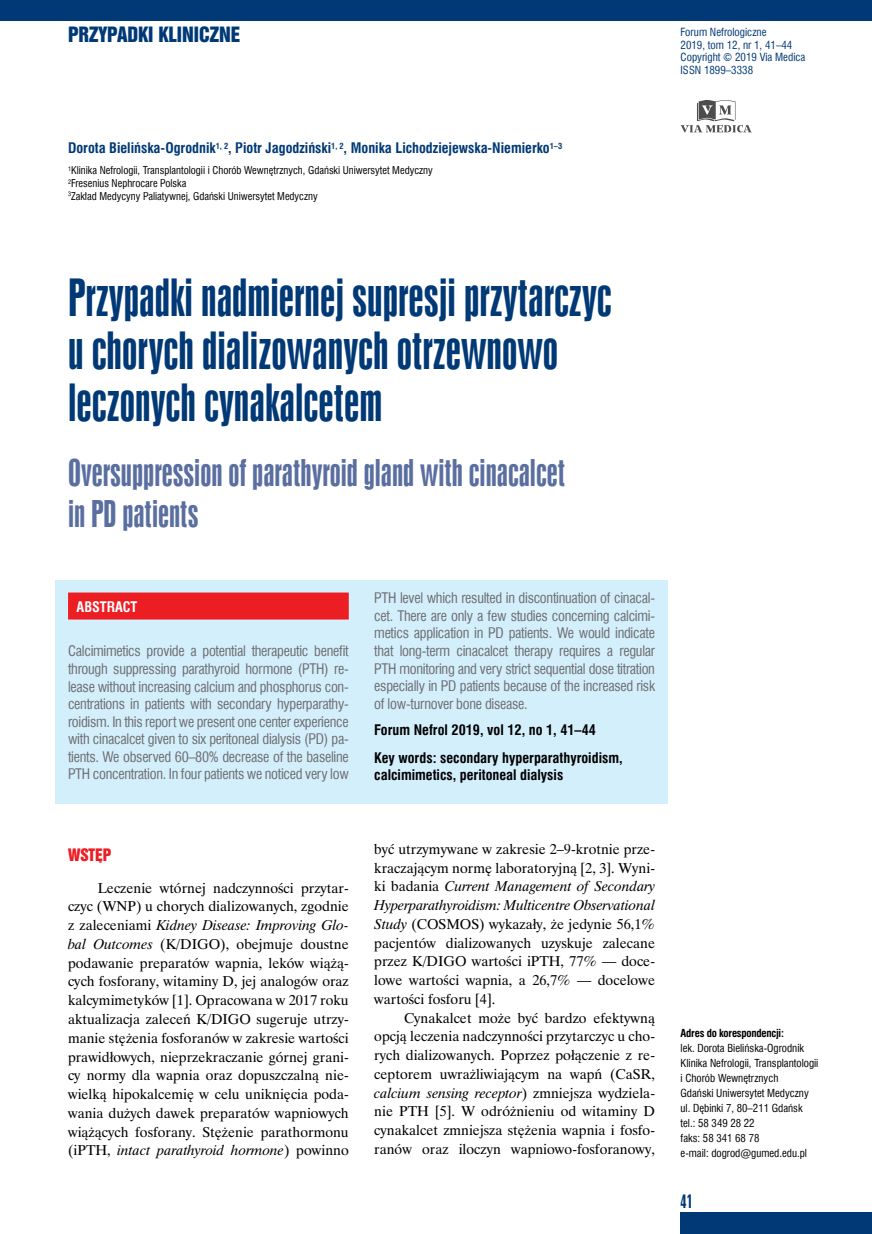
<style>
.page{position:relative;width:872px;height:1234px;background:#fff}
.page>*{position:absolute;margin:0;border:0;box-sizing:border-box;transform-origin:0 0}
._00_Tytuł_polski{font:48px/52.5px "Swis 924 EU";color:#003976}
._01_Tytuł_angielski{font:34.5px/41.4px "Swis 924 EU";color:#5a6ea0}
.t1{font:19.35px "Swis 921 EU";color:#003976}
.t2{font:18px "Swis 924 EU";color:#003976}
._35_Śródtytuł_I{font:15.75px "Swis 921 EU";color:#ed1d24}
._30_Tekst{font:14.25px/18.8px "Time Ibis EE";color:#000;text-align:justify}
._15_Streszczenie_ang{font:14.25px/17.5px "Swis 721 Cn EU";letter-spacing:-.02em;color:#6d6e71;text-align:justify}
._15_Key_words{font:700 14.25px/17.5px "Swis 721 Cn EU";color:#000}
._05_Autorzy{font:700 14.25px "Swis 721 Cn EU";color:#003976}
._15_Streszczenie_ang-2{font:700 14.25px "Swis 721 Cn EU";color:#fff}
.t3{font:10.95px "Swis 721 Cn EU";color:#003976}
._20_Adres_koresponde{font:10.8px/15px "Swis 721 Cn EU";color:#000}
._20_Adres_koresponde-2{font:700 10.8px "Swis 721 Cn EU";letter-spacing:-.02em;color:#000}
._10_Kliniki{font:10.5px/12.6px "Swis 721 Cn EU";color:#000}
.s1{font-style:italic}
</style>
<div class="page">
<div style="left:680px;top:1212px;width:192px;height:21px;background:#003976"></div>
<div style="left:0;top:0;width:872px;height:21px;background:#003976"></div>
<svg style="left:680px;top:100px;width:71px;height:33px"></svg>
<div style="left:55px;top:579px;width:613px;height:224px;background:#d4effc"></div>
<div style="left:68px;top:592px;width:281px;height:27px;background:#ed1d24"></div>
<h3 class="t1" style="left:68px;top:22px;width:174px">PRZYPADKI KLINICZNE</h3>
<p class="t3" style="left:680px;top:25px;width:87px">Forum Nefrologiczne</p>
<p class="t3" style="left:680px;top:37px;width:113px">2019, tom 12, nr 1, 41–44</p>
<p class="t3" style="left:680px;top:50px;width:126px">Copyright © 2019 Via Medica</p>
<p class="t3" style="left:680px;top:62px;width:74px">ISSN 1899–3338</p>
<p class="_05_Autorzy" style="left:68px;top:139px;width:496px">Dorota Bielińska-Ogrodnik<sup>1,</sup> <sup>2</sup>, Piotr Jagodziński<sup>1,</sup> <sup>2</sup>, Monika Lichodziejewska-Niemierko<sup>1–3</sup></p>
<p class="_10_Kliniki" style="left:68px;top:164px;width:366px"><sup>1</sup>Klinika Nefrologii, Transplantologii i Chorób Wewnętrznych, Gdański Uniwersytet Medyczny<br><sup>2</sup>Fresenius Nephrocare Polska<br><sup>3</sup>Zakład Medycyny Paliatywnej, Gdański Uniwersytet Medyczny</p>
<p class="_00_Tytuł_polski" style="left:68px;top:272px;width:545px">Przypadki nadmiernej supresji przytarczyc u chorych dializowanych otrzewnowo leczonych cynakalcetem</p>
<p class="_01_Tytuł_angielski" style="left:68px;top:452px;width:498px">Oversuppression of parathyroid gland with cinacalcet in PD patients</p>
<p class="_15_Streszczenie_ang-2" style="left:77px;top:598px;width:62px">ABSTRACT</p>
<p class="_15_Streszczenie_ang" style="left:68px;top:642px;width:282px">Calcimimetics provide a potential therapeutic benefit through suppressing parathyroid hormone (PTH) re&shy;lease without increasing calcium and phosphorus con&shy;centrations in patients with secondary hyperparathy&shy;roidism. In this report we present one center experience with cinacalcet given to six peritoneal dialysis (PD) pa&shy;tients. We observed 60–80% decrease of the baseline PTH concentration. In four patients we noticed very low</p>
<p class="_35_Śródtytuł_I" style="left:68px;top:844px;width:45px">WSTĘP</p>
<p class="_30_Tekst" style="left:68px;top:878px;width:282px;text-indent:30px">Leczenie wtórnej nadczynności przytar&shy;czyc (WNP) u chorych dializowanych, zgodnie z zaleceniami <span class="s1">Kidney Disease: Improving Glo&shy;bal Outcomes</span> (K/DIGO), obejmuje doustne podawanie preparatów wapnia, leków wiążą&shy;cych fosforany, witaminy D, jej analogów oraz kalcymimetyków [1]. Opracowana w 2017 roku aktualizacja zaleceń K/DIGO sugeruje utrzy&shy;manie stężenia fosforanów w zakresie wartości prawidłowych, nieprzekraczanie górnej grani&shy;cy normy dla wapnia oraz dopuszczalną nie&shy;wielką hipokalcemię w celu uniknięcia poda&shy;wania dużych dawek preparatów wapniowych wiążących fosforany. Stężenie parathormonu (iPTH, <span class="s1">intact parathyroid hormone</span>) powinno</p>
<p class="_15_Streszczenie_ang" style="left:374px;top:589px;width:282px">PTH level which resulted in discontinuation of cinacal&shy;cet. There are only a few studies concerning calcimi&shy;metics application in PD patients. We would indicate that long-term cinacalcet therapy requires a regular PTH monitoring and very strict sequential dose titration especially in PD patients because of the increased risk of low-turnover bone disease.</p>
<p class="_15_Key_words" style="left:374px;top:721px;width:223px">Forum Nefrol 2019, vol 12, no 1, 41–44</p>
<p class="_15_Key_words" style="left:374px;top:749px;width:250px">Key words: secondary hyperparathyroidism, calcimimetics, peritoneal dialysis</p>
<p class="_30_Tekst" style="left:374px;top:839px;width:282px">być utrzymywane w zakresie 2–9-krotnie prze&shy;kraczającym normę laboratoryjną [2, 3]. Wyni&shy;ki badania <span class="s1">Current Management of Secondary Hyperparathyroidism: Multicentre Observational Study</span> (COSMOS) wykazały, że jedynie 56,1% pacjentów dializowanych uzyskuje zalecane przez K/DIGO wartości iPTH, 77% — doce&shy;lowe wartości wapnia, a 26,7% — docelowe wartości fosforu [4].</p>
<p class="_30_Tekst" style="left:374px;top:1007px;width:282px;text-indent:30px">Cynakalcet może być bardzo efektywną opcją leczenia nadczynności przytarczyc u cho&shy;rych dializowanych. Poprzez połączenie z re&shy;ceptorem uwrażliwiającym na wapń (CaSR, <span class="s1">calcium sensing receptor</span>) zmniejsza wydziela&shy;nie PTH [5]. W odróżnieniu od witaminy D cynakalcet zmniejsza stężenia wapnia i fosfo&shy;ranów oraz iloczyn wapniowo-fosforanowy,</p>
<p class="_20_Adres_koresponde-2" style="left:680px;top:1026px;width:105px">Adres do korespondencji:</p>
<p class="_20_Adres_koresponde" style="left:680px;top:1040px;width:125px">lek. Dorota Bielińska-Ogrodnik</p>
<p class="_20_Adres_koresponde" style="left:680px;top:1055px;width:139px">Klinika Nefrologii, Transplantologii i Chorób Wewnętrznych</p>
<p class="_20_Adres_koresponde" style="left:680px;top:1085px;width:130px">Gdański Uniwersytet Medyczny</p>
<p class="_20_Adres_koresponde" style="left:680px;top:1100px;width:123px">ul. Dębinki 7, 80–211 Gdańsk</p>
<p class="_20_Adres_koresponde" style="left:680px;top:1115px;width:76px">tel.: 58 349 28 22</p>
<p class="_20_Adres_koresponde" style="left:680px;top:1130px;width:80px">faks: 58 341 68 78</p>
<p class="_20_Adres_koresponde" style="left:680px;top:1145px;width:128px">e-mail: dogrod@gumed.edu.pl</p>
<p class="t2" style="left:680px;top:1190px;width:14px">41</p>
</div>
